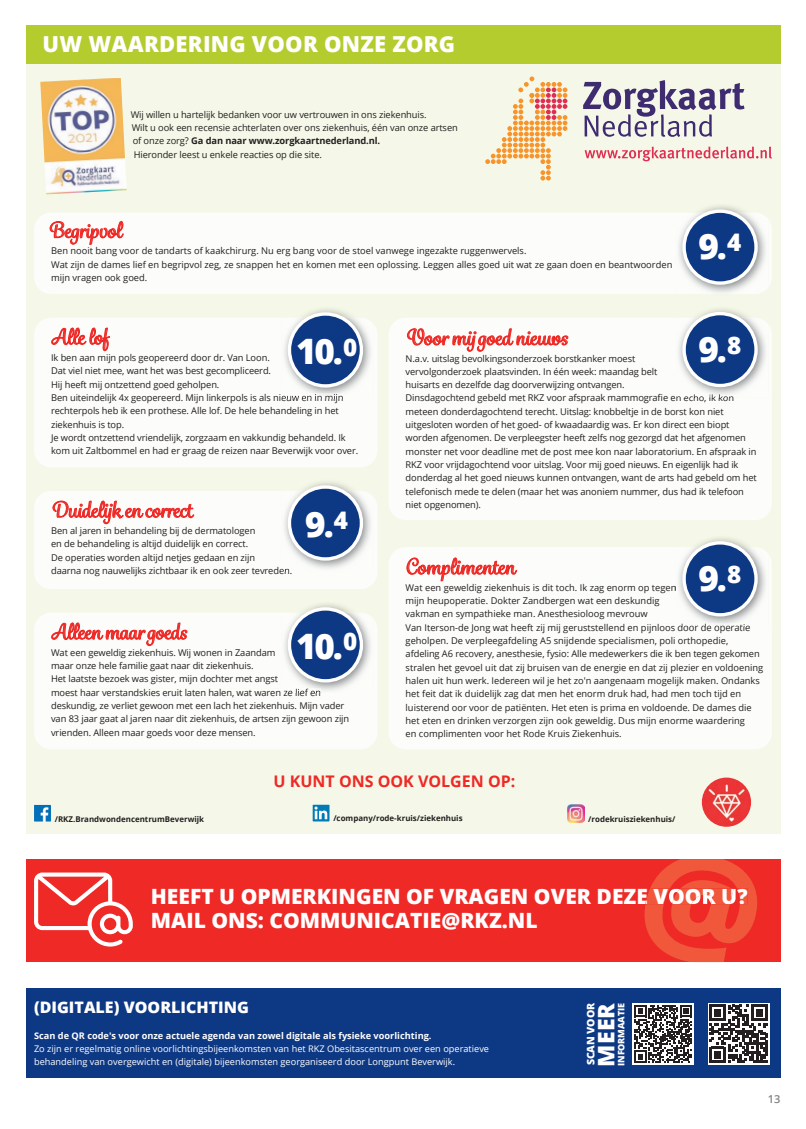
<style>
.page{position:relative;width:806px;height:1129px;background:#fff}
.page>*{position:absolute;margin:0;border:0;box-sizing:border-box;transform-origin:0 0}
.t1{font:800 35px "Open Sans";color:#fff}
.t2{font:800 22.8px "Open Sans";color:#fff}
.t3{font:800 22px "Open Sans";letter-spacing:.01em;color:#fff}
.t4{font:500 21px "Grafolita Script";letter-spacing:-.01em;color:#ee2926}
.t5{font:800 21px/24px "Open Sans";color:#fff}
.t6{font:700 16px "Open Sans";color:#ee2926}
.t7{font:800 15.8px "Open Sans";color:#fff}
.t8{font:600 11px "Open Sans";color:#808285}
.t9{font:800 10.4px "Open Sans";letter-spacing:-.01em;color:#fff}
.t10{font:9.3px/13.3px "Open Sans";letter-spacing:-.01em;color:#231f20}
.t11{font:9.1px/12.8px "Open Sans";color:#fff}
.t12{font:700 9.1px "Open Sans";color:#fff}
.t13{font:800 8.9px "Open Sans";letter-spacing:-.015em;color:#fff}
.t14{font:700 7.9px "Open Sans";color:#231f20}
.s1{font-weight:700}
</style>
<div class="page">
<div style="left:26px;top:26px;width:754px;height:807px;background:#f5f8e8"></div>
<svg style="left:312px;top:804px;width:17px;height:17px"></svg>
<img style="left:34px;top:804px;width:17px;height:17px">
<img style="left:567px;top:804px;width:17px;height:17px">
<svg style="left:583px;top:80px;width:161px;height:57px"></svg>
<svg style="left:485px;top:76px;width:82px;height:104px"></svg>
<svg style="left:584px;top:146px;width:187px;height:15px"></svg>
<div style="left:26px;top:26px;width:754px;height:38px;background:#b4cc2e"></div>
<div style="left:34px;top:213px;width:737px;height:81px;background:#fcfdfa"></div>
<svg style="left:50px;top:221px;width:73px;height:23px"></svg>
<img style="left:40px;top:78px;width:87px;height:116px">
<img style="left:701px;top:777px;width:49px;height:49px;border-radius:25px">
<div style="left:34px;top:318px;width:343px;height:149px;background:#fcfdfa"></div>
<div style="left:52px;top:394px;width:291px;height:9px;background:#fcfdfa"></div>
<div style="left:34px;top:613px;width:343px;height:136px;background:#fcfdfa"></div>
<div style="left:52px;top:688px;width:269px;height:9px;background:#fcfdfa"></div>
<svg style="left:51px;top:328px;width:59px;height:23px"></svg>
<svg style="left:51px;top:622px;width:136px;height:23px"></svg>
<img style="left:675px;top:212px;width:92px;height:82px">
<div style="left:683px;top:211px;width:72px;height:72px;background:#0d3884;border-radius:50%"></div>
<div style="left:682px;top:209px;width:75px;height:76px;border:3px solid #fff;border-radius:50%"></div>
<div style="left:389px;top:318px;width:382px;height:202px;background:#fcfdfa"></div>
<div style="left:406px;top:394px;width:327px;height:9px;background:#fcfdfa"></div>
<div style="left:389px;top:547px;width:382px;height:202px;background:#fcfdfa"></div>
<div style="left:405px;top:583px;width:270px;height:10px;background:#fcfdfa"></div>
<div style="left:405px;top:623px;width:345px;height:10px;background:#fcfdfa"></div>
<svg style="left:407px;top:328px;width:160px;height:23px"></svg>
<svg style="left:406px;top:557px;width:110px;height:24px"></svg>
<img style="left:303px;top:309px;width:49px;height:9px">
<img style="left:281px;top:318px;width:92px;height:80px">
<img style="left:281px;top:394px;width:62px;height:4px">
<div style="left:289px;top:314px;width:72px;height:72px;background:#0d3884;border-radius:50%"></div>
<div style="left:287px;top:312px;width:76px;height:75px;border:3px solid #fff;border-radius:50%"></div>
<img style="left:304px;top:604px;width:47px;height:8px">
<img style="left:281px;top:612px;width:92px;height:80px">
<img style="left:281px;top:688px;width:40px;height:4px">
<div style="left:289px;top:608px;width:72px;height:72px;background:#0d3884;border-radius:50%"></div>
<div style="left:287px;top:607px;width:76px;height:75px;border:3px solid #fff;border-radius:50%"></div>
<img style="left:304px;top:482px;width:47px;height:8px">
<svg style="left:34px;top:490px;width:343px;height:99px"></svg>
<div style="left:289px;top:487px;width:72px;height:72px;background:#0d3884;border-radius:50%"></div>
<div style="left:287px;top:485px;width:76px;height:75px;border:3px solid #fff;border-radius:50%"></div>
<img style="left:697px;top:309px;width:50px;height:9px">
<img style="left:675px;top:318px;width:92px;height:79px">
<img style="left:675px;top:394px;width:58px;height:3px">
<div style="left:683px;top:313px;width:72px;height:72px;background:#0d3884;border-radius:50%"></div>
<div style="left:682px;top:312px;width:75px;height:75px;border:3px solid #fff;border-radius:50%"></div>
<img style="left:696px;top:538px;width:52px;height:9px">
<img style="left:675px;top:547px;width:92px;height:80px">
<img style="left:675px;top:623px;width:75px;height:4px">
<div style="left:683px;top:543px;width:72px;height:71px;background:#0d3884;border-radius:50%"></div>
<div style="left:682px;top:541px;width:75px;height:75px;border:3px solid #fff;border-radius:50%"></div>
<div style="left:26px;top:987px;width:754px;height:90px;background:#0d3884"></div>
<svg style="left:708px;top:1003px;width:60px;height:61px"></svg>
<svg style="left:708px;top:1004px;width:59px;height:58px"></svg>
<svg style="left:632px;top:1003px;width:61px;height:61px"></svg>
<svg style="left:633px;top:1004px;width:58px;height:58px"></svg>
<div style="left:26px;top:859px;width:754px;height:102px;background:#ee2926"></div>
<svg style="left:34px;top:872px;width:99px;height:74px"></svg>
<svg style="left:635px;top:888px;width:129px;height:74px"></svg>
<h3 class="t3" style="left:43px;top:27px;width:414px">UW WAARDERING VOOR ONZE ZORG</h3>
<p class="t10" style="left:131px;top:107px;width:328px">Wij willen u hartelijk bedanken voor uw vertrouwen in ons ziekenhuis.<br>Wilt u ook een recensie achterlaten over ons ziekenhuis, één van onze artsen of onze zorg? <span class="s1">Ga dan naar www.zorgkaartnederland.nl.<br></span>Hieronder leest u enkele reacties op die site.</p>
<h3 class="t4" style="left:48px;top:216px;width:75px">Begripvol</h3>
<p class="t10" style="left:51px;top:244px;width:622px">Ben nooit bang voor de tandarts of kaakchirurg. Nu erg bang voor de stoel vanwege ingezakte ruggenwervels.<br>Wat zijn de dames lief en begripvol zeg, ze snappen het en komen met een oplossing. Leggen alles goed uit wat ze gaan doen en beantwoorden mijn vragen ook goed.</p>
<h1 class="t1" style="left:698px;top:220px;width:44px">9.<sup>4</sup></h1>
<h3 class="t4" style="left:51px;top:323px;width:60px">Alle lof</h3>
<p class="t10" style="left:51px;top:350px;width:308px">Ik ben aan mijn pols geopereerd door dr. Van Loon.<br>Dat viel niet mee, want het was best gecompliceerd.<br>Hij heeft mij ontzettend goed geholpen.<br>Ben uiteindelijk 4x geopereerd. Mijn linkerpols is als nieuw en in mijn rechterpols heb ik een prothese. Alle lof. De hele behandeling in het ziekenhuis is top.<br>Je wordt ontzettend vriendelijk, zorgzaam en vakkundig behandeld. Ik kom uit Zaltbommel en had er graag de reizen naar Beverwijk voor over.</p>
<h1 class="t1" style="left:296px;top:324px;width:63px">10.<sup>0</sup></h1>
<h3 class="t4" style="left:51px;top:496px;width:142px">Duidelijk en correct</h3>
<p class="t10" style="left:51px;top:523px;width:242px">Ben al jaren in behandeling bij de dermatologen<br>en de behandeling is altijd duidelijk en correct.<br>De operaties worden altijd netjes gedaan en zijn<br>daarna nog nauwelijks zichtbaar ik en ook zeer tevreden.</p>
<h1 class="t1" style="left:305px;top:497px;width:44px">9.<sup>4</sup></h1>
<h3 class="t4" style="left:51px;top:618px;width:137px">Alleen maar goeds</h3>
<p class="t10" style="left:51px;top:645px;width:299px">Wat een geweldig ziekenhuis. Wij wonen in Zaandam<br>maar onze hele familie gaat naar dit ziekenhuis.<br>Het laatste bezoek was gister, mijn dochter met angst<br>moest haar verstandskies eruit laten halen, wat waren ze lief en deskundig, ze verliet gewoon met een lach het ziekenhuis. Mijn vader van 83 jaar gaat al jaren naar dit ziekenhuis, de artsen zijn gewoon zijn vrienden. Alleen maar goeds voor deze mensen.</p>
<h1 class="t1" style="left:296px;top:619px;width:63px">10.<sup>0</sup></h1>
<h3 class="t4" style="left:405px;top:323px;width:163px">Voor mij goed nieuws</h3>
<p class="t10" style="left:405px;top:351px;width:352px">N.a.v. uitslag bevolkingsonderzoek borstkanker moest<br>vervolgonderzoek plaatsvinden. In één week: maandag belt<br>huisarts en dezelfde dag doorverwijzing ontvangen.<br>Dinsdagochtend gebeld met RKZ voor afspraak mammografie en echo, ik kon meteen donderdagochtend terecht. Uitslag: knobbeltje in de borst kon niet uitgesloten worden of het goed- of kwaadaardig was. Er kon direct een biopt worden afgenomen. De verpleegster heeft zelfs nog gezorgd dat het afgenomen monster net voor deadline met de post mee kon naar laboratorium. En afspraak in RKZ voor vrijdagochtend voor uitslag. Voor mij goed nieuws. En eigenlijk had ik donderdag al het goed nieuws kunnen ontvangen, want de arts had gebeld om het telefonisch mede te delen (maar het was anoniem nummer, dus had ik telefoon niet opgenomen).</p>
<h1 class="t1" style="left:698px;top:322px;width:44px">9.<sup>8</sup></h1>
<h3 class="t4" style="left:405px;top:553px;width:111px">Complimenten</h3>
<p class="t10" style="left:405px;top:580px;width:359px">Wat een geweldig ziekenhuis is dit toch. Ik zag enorm op tegen<br>mijn heupoperatie. Dokter Zandbergen wat een deskundig<br>vakman en sympathieke man. Anesthesioloog mevrouw<br>Van Iterson-de Jong wat heeft zij mij geruststellend en pijnloos door de operatie geholpen. De verpleegafdeling A5 snijdende specialismen, poli orthopedie, afdeling A6 recovery, anesthesie, fysio: Alle medewerkers die ik ben tegen gekomen stralen het gevoel uit dat zij bruisen van de energie en dat zij plezier en voldoening halen uit hun werk. Iedereen wil je het zo'n aangenaam mogelijk maken. Ondanks het feit dat ik duidelijk zag dat men het enorm druk had, had men toch tijd en luisterend oor voor de patiënten. Het eten is prima en voldoende. De dames die het eten en drinken verzorgen zijn ook geweldig. Dus mijn enorme waardering<br>en complimenten voor het Rode Kruis Ziekenhuis.</p>
<h1 class="t1" style="left:698px;top:551px;width:44px">9.<sup>8</sup></h1>
<h3 class="t6" style="left:273px;top:769px;width:243px">U KUNT ONS OOK VOLGEN OP:</h3>
<p class="t14" style="left:55px;top:812px;width:151px">/RKZ.BrandwondencentrumBeverwijk</p>
<p class="t14" style="left:333px;top:812px;width:131px">/company/rode-kruis/ziekenhuis</p>
<p class="t14" style="left:588px;top:812px;width:89px">/rodekruisziekenhuis/</p>
<h3 class="t5" style="left:151px;top:883px;width:598px">HEEFT U OPMERKINGEN OF VRAGEN OVER DEZE VOOR U?<br>MAIL ONS: COMMUNICATIE@RKZ.NL</h3>
<h3 class="t7" style="left:34px;top:995px;width:216px">(DIGITALE) VOORLICHTING</h3>
<p class="t9" style="left:582px;top:1065px;width:64px;rotate:-90deg">SCAN VOOR</p>
<h2 class="t2" style="left:588px;top:1066px;width:65px;rotate:-90deg">MEER</h2>
<p class="t13" style="left:614px;top:1065px;width:64px;rotate:-90deg">INFORMAATIE</p>
<p class="t12" style="left:34px;top:1029px;width:399px">Scan de QR code's voor onze actuele agenda van zowel digitale als fysieke voorlichting.</p>
<p class="t11" style="left:34px;top:1041px;width:456px">Zo zijn er regelmatig online voorlichtingsbijeenkomsten van het RKZ Obesitascentrum over een operatieve behandeling van overgewicht en (digitale) bijeenkomsten georganiseerd door Longpunt Beverwijk.</p>
<p class="t8" style="left:767px;top:1091px;width:14px">13</p>
</div>
